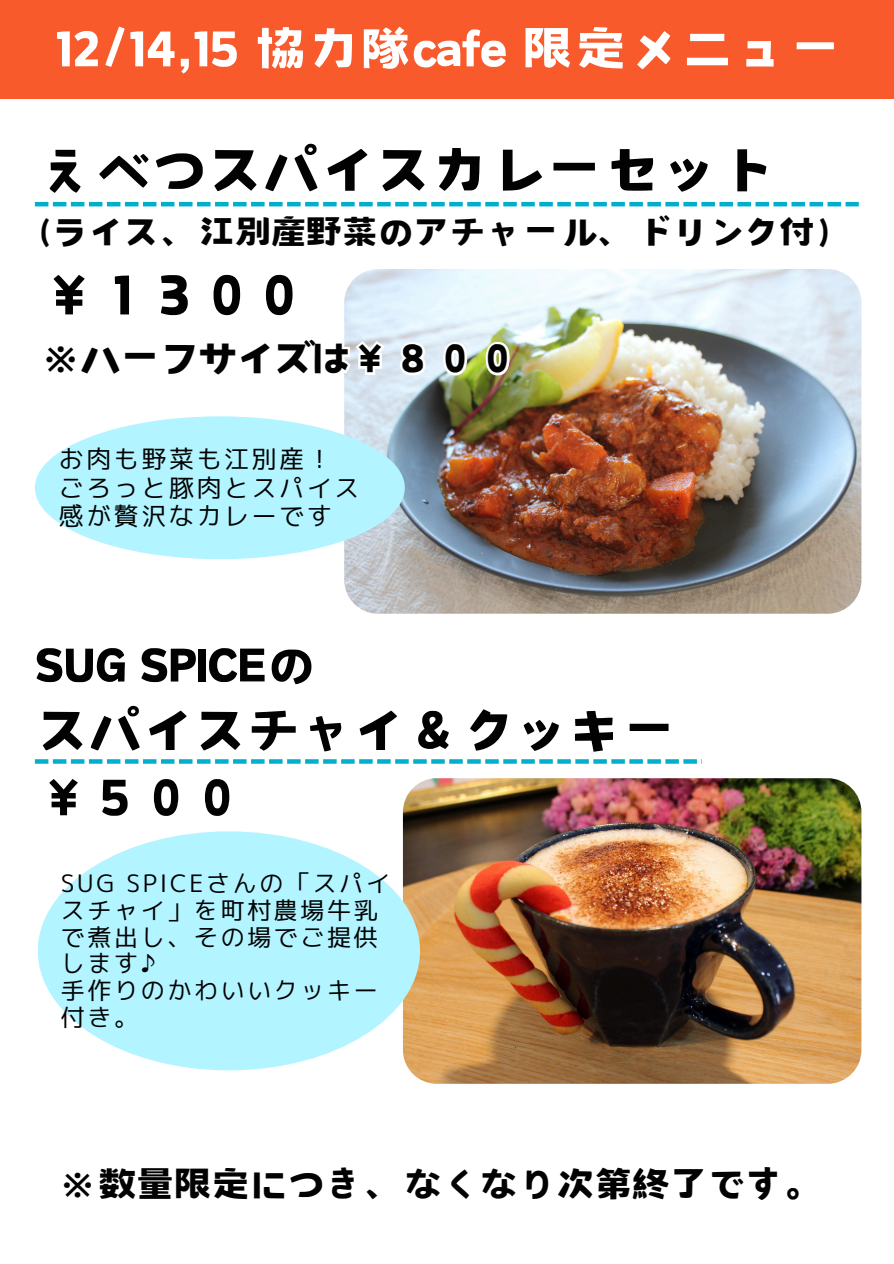
<style>
.page{position:relative;width:894px;height:1264px;background:#fff}
.page>*{position:absolute;margin:0;border:0;box-sizing:border-box;transform-origin:0 0}
.t1{font:65.55px "Canva Sweet Heart JP";letter-spacing:-.045em;color:#020202}
.t2{font:61.5px "Canva Sweet Heart JP";letter-spacing:-.045em;color:#020202}
.t3{font:60px "Canva Sweet Heart JP";color:#020202}
.t4{font:58.8px "Canva Sweet Heart JP";color:#fff}
.t5{font:55.5px "Canva Sweet Heart JP";color:#020202}
.t6{font:46.65px "Canva Sweet Heart JP";letter-spacing:-.09em;color:#020202}
.t7{font:44.25px "Canva Sweet Heart JP";letter-spacing:-.045em;color:#020202}
.t8{font:41.85px "Canva Sweet Heart JP";letter-spacing:-.045em;color:#020202}
.t9{font:24.75px/28.3px "mplus 1 p regular";letter-spacing:.11em;color:#020202}
.t10{font:24px/26.7px "mplus 1 p regular";letter-spacing:.11em;color:#020202}
</style>
<div class="page">
<img style="left:773px;top:269px;width:87px;height:344px">
<img style="left:44px;top:269px;width:729px;height:815px">
<svg style="left:48px;top:269px;width:249px;height:65px"></svg>
<img style="left:40px;top:334px;width:472px;height:285px">
<svg style="left:35px;top:201px;width:823px;height:6px"></svg>
<svg style="left:35px;top:759px;width:666px;height:4px"></svg>
<img style="left:403px;top:778px;width:457px;height:305px;border-radius:34px">
<div style="left:38px;top:831px;width:381px;height:239px;background:#b2f4ff;border-radius:50%"></div>
<div style="left:35px;top:416px;width:369px;height:143px;background:#b2f4ff;border-radius:50%"></div>
<div style="left:0;top:0;width:893px;height:99px;background:#f85a2b"></div>
<h3 class="t4" style="left:56px;top:21px;width:789px">12/14,15 協力隊cafe 限定メニュー</h3>
<p class="t1" style="left:38px;top:139px;width:738px">えべつスパイスカレーセット</p>
<p class="t8" style="left:38px;top:212px;width:818px">(ライス、江別産野菜のアチャール、ドリンク付）</p>
<p class="t1" style="left:38px;top:264px;width:275px">￥１３００</p>
<p class="t6" style="left:38px;top:337px;width:484px">※ハーフサイズは￥８００</p>
<p class="t9" style="left:59px;top:445px;width:274px">お肉も野菜も江別産！</p>
<h1 class="t9" style="left:59px;top:473px;width:302px">ごろっと豚肉とスパイス感が贅沢なカレーです</h1>
<h3 class="t5" style="left:35px;top:639px;width:282px">SUG SPICEの</h3>
<h3 class="t2" style="left:35px;top:701px;width:645px">スパイスチャイ＆クッキー</h3>
<h3 class="t3" style="left:35px;top:769px;width:214px">￥５００</h3>
<p class="t10" style="left:61px;top:869px;width:330px">SUG SPICEさんの「スパイスチャイ」を町村農場牛乳で煮出し、その場でご提供します♪<br>手作りのかわいいクッキー付き。</p>
<h4 class="t7" style="left:56px;top:1163px;width:771px">※数量限定につき、なくなり次第終了です。</h4>
</div>
